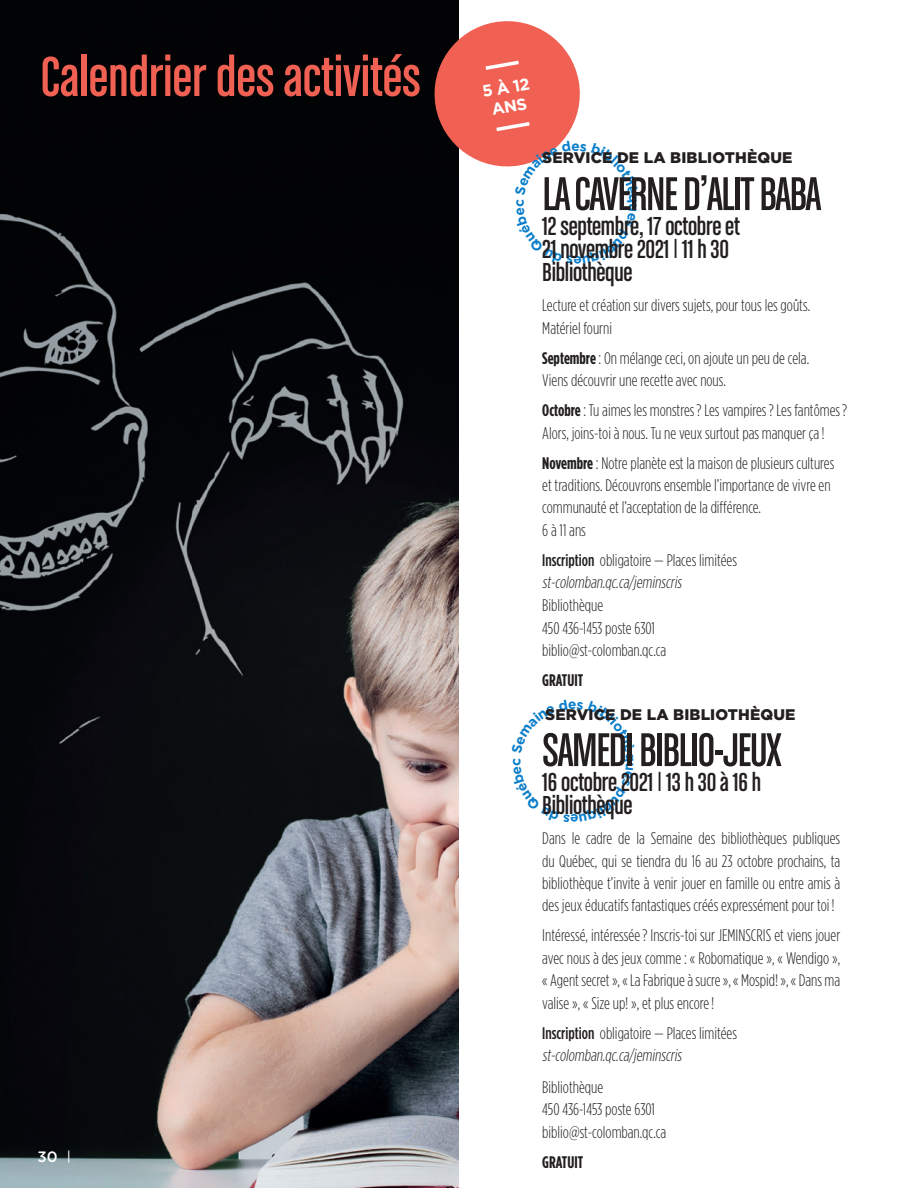
<style>
.page{position:relative;width:918px;height:1188px;background:#fff}
.page>*{position:absolute;margin:0;border:0;box-sizing:border-box;transform-origin:0 0}
.t1{font:59.85px "Chalet Comprime Cologne Sixty";color:#f16153}
.t2{font:50.4px "Chalet Comprime Cologne Sixty";letter-spacing:-.03em;color:#231f20}
.t3{font:27.75px/23.1px "Chalet Comprime Cologne Sixty";letter-spacing:-.01em;color:#231f20}
.t4{font:300 condensed 16.8px/22.4px "Gotham HTF";color:#231f20}
.t5{font:italic 300 condensed 16.8px/22.4px "Gotham HTF";color:#231f20}
.t6{font:700 condensed 16.8px "Gotham HTF";color:#231f20}
.t7{font:700 16.5px/19.5px "Gotham HTF";color:#fff;text-align:center}
.t8{font:900 15.45px "Gotham HTF";letter-spacing:.01em;color:#231f20}
.t9{font:500 15px "Gotham HTF";color:#fff}
.s1{font-size:13.2px}
.s2{font-weight:700}
.s3{font-weight:500;font-style:normal}
.s4{font-style:normal}
</style>
<div class="page">
<img style="left:0;top:0;width:459px;height:1188px">
<hr style="left:917px;top:0;width:1px;height:615px;background:#f3e6e2">
<svg style="left:429px;top:15px;width:151px;height:249px"></svg>
<p class="t1" style="left:40px;top:44px;width:382px">Calendrier des activités</p>
<p class="t9" style="left:38px;top:1148px;width:35px">30 <span class="s1">|</span></p>
<p class="t7" style="left:481px;top:81px;width:50px;rotate:-10deg">5 À 12<br>ANS</p>
<p class="t8" style="left:542px;top:149px;width:252px">SERVICE DE LA BIBLIOTHÈQUE</p>
<p class="t2" style="left:542px;top:166px;width:280px">LA CAVERNE D’ALIT BABA</p>
<p class="t3" style="left:542px;top:214px;width:199px">12 septembre, 17 octobre et<br>21 novembre 2021 | 11 h 30<br>Bibliothèque</p>
<p class="t4" style="left:542px;top:294px;width:269px">Lecture et création sur divers sujets, pour tous les goûts.<br>Matériel fourni</p>
<p class="t4" style="left:542px;top:347px;width:268px"><span class="s2">Septembre</span> : On mélange ceci, on ajoute un peu de cela.<br>Viens découvrir une recette avec nous.</p>
<p class="t4" style="left:542px;top:399px;width:307px"><span class="s2">Octobre</span> : Tu aimes les monstres? Les vampires? Les fantômes?<br>Alors, joins-toi à nous. Tu ne veux surtout pas manquer ça!</p>
<p class="t4" style="left:542px;top:451px;width:294px"><span class="s2">Novembre</span> : Notre planète est la maison de plusieurs cultures et traditions. Découvrons ensemble l’importance de vivre en communauté et l’acceptation de la différence.<br>6 à 11 ans</p>
<p class="t5" style="left:542px;top:549px;width:196px"><span class="s3">Inscription</span> <span class="s4">obligatoire — Places limitées </span>st-colomban.qc.ca/jeminscris</p>
<p class="t4" style="left:542px;top:594px;width:125px">Bibliothèque<br>450 436-1453 poste 6301 biblio@st-colomban.qc.ca</p>
<p class="t6" style="left:542px;top:671px;width:42px">GRATUIT</p>
<p class="t8" style="left:545px;top:706px;width:252px">SERVICE DE LA BIBLIOTHÈQUE</p>
<p class="t2" style="left:542px;top:722px;width:241px">SAMEDI BIBLIO-JEUX</p>
<p class="t3" style="left:542px;top:770px;width:220px">16 octobre 2021 | 13 h 30 à 16 h<br>Bibliothèque</p>
<p class="t4" style="left:542px;top:827px;width:299px;text-align:justify">Dans le cadre de la Semaine des bibliothèques publiques du Québec, qui se tiendra du 16 au 23 octobre prochains, ta bibliothèque t’invite à venir jouer en famille ou entre amis à des jeux éducatifs fantastiques créés expressément pour toi !</p>
<p class="t4" style="left:542px;top:924px;width:299px;text-align:justify">Intéressé, intéressée? Inscris-toi sur JEMINSCRIS et viens jouer avec nous à des jeux comme : « Robomatique », « Wendigo », « Agent secret », « La Fabrique à sucre », « Mospid! », « Dans ma valise », « Size up! », et plus encore!</p>
<p class="t5" style="left:542px;top:1021px;width:196px"><span class="s3">Inscription</span> <span class="s4">obligatoire — Places limitées </span>st-colomban.qc.ca/jeminscris</p>
<p class="t4" style="left:542px;top:1076px;width:125px">Bibliothèque<br>450 436-1453 poste 6301 biblio@st-colomban.qc.ca</p>
<p class="t6" style="left:542px;top:1152px;width:42px">GRATUIT</p>
</div>
